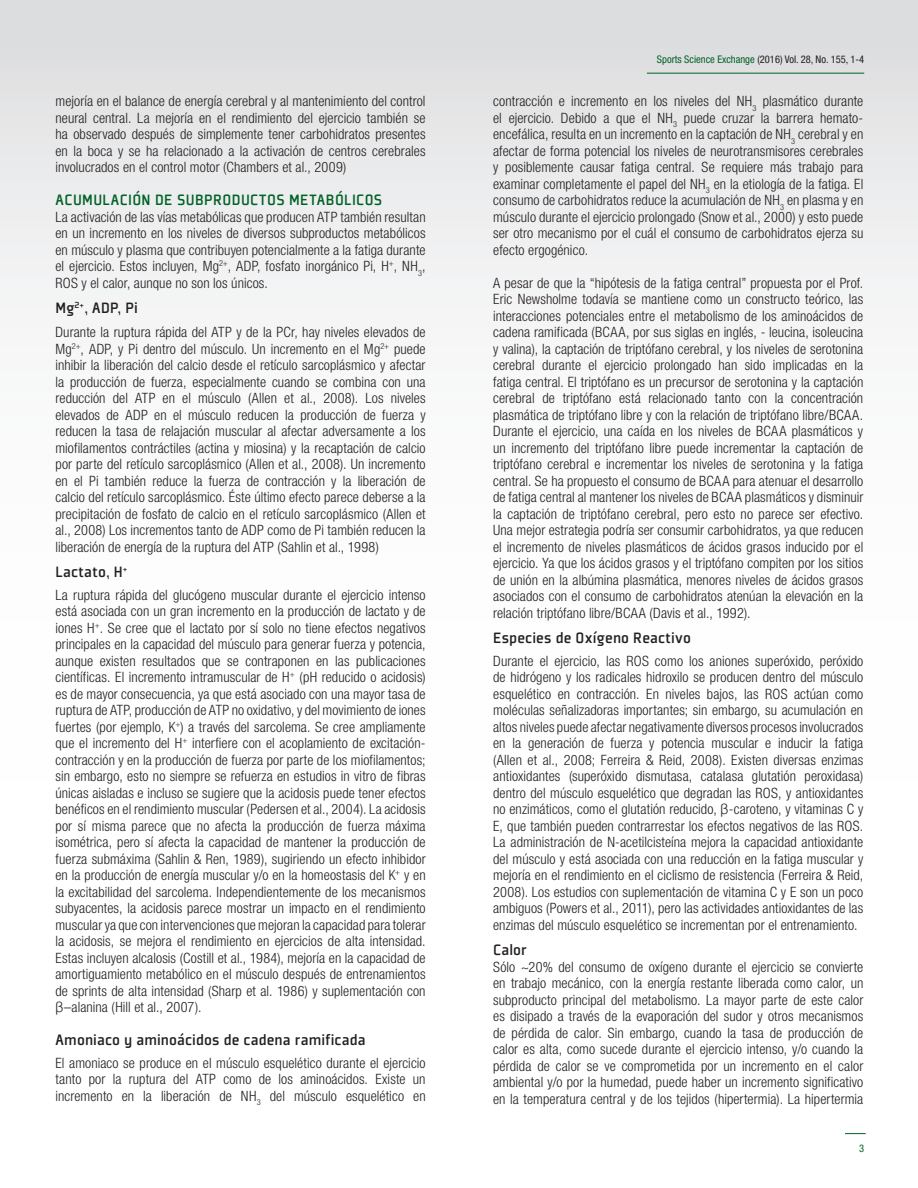
<style>
.page{position:relative;width:918px;height:1188px;background:#fff}
.page>*{position:absolute;margin:0;border:0;box-sizing:border-box;transform-origin:0 0}
.newbody_text_no_bull{font:500 16.5px "Plexes Pro";letter-spacing:.005em;color:#231f20}
.newbody_text_no_bull-2{font:500 16.5px "Plexes Pro";letter-spacing:.025em;color:#016226}
.newbody_text_no_bull-3{font:300 condensed 14.25px/16.5px "Helvetica Neue LT Std";letter-spacing:.005em;color:#231f20;text-align:justify}
.t1{font:condensed 10.5px "Helvetica Neue LT Std";color:#231f20}
.t2{font:condensed 10.5px "Helvetica Neue LT Std";color:#016226}
.s1{font-family:"Helvetica";font-stretch:normal}
.s2{color:#016226}
</style>
<div class="page">
<div style="left:0;top:0;width:918px;height:1188px;background:linear-gradient(to bottom,#e8e9ea,#fff)"></div>
<hr style="left:647px;top:73px;width:217px;height:1px;background:#016226">
<svg style="left:845px;top:1133px;width:21px;height:1px"></svg>
<svg style="left:102px;top:1162px;width:8px;height:8px"></svg>
<p class="newbody_text_no_bull-3" style="left:56px;top:93px;width:372px">mejoría en el balance de energía cerebral y al mantenimiento del control neural central. La mejoría en el rendimiento del ejercicio también se ha observado después de simplemente tener carbohidratos presentes en la boca y se ha relacionado a la activación de centros cerebrales involucrados en el control motor (Chambers et al., 2009)</p>
<p class="newbody_text_no_bull-2" style="left:56px;top:190px;width:328px">ACUMULACIÓN DE SUBPRODUCTOS METABÓLICOS</p>
<p class="newbody_text_no_bull-3" style="left:56px;top:208px;width:372px">La activación de las vías metabólicas que producen ATP también resultan en un incremento en los niveles de diversos subproductos metabólicos en músculo y plasma que contribuyen potencialmente a la fatiga durante el ejercicio. Estos incluyen, Mg<sup>2+</sup>, ADP, fosfato inorgánico Pi, H<sup>+</sup>, NH<sub>3</sub>, ROS y el calor, aunque no son los únicos.</p>
<p class="newbody_text_no_bull" style="left:56px;top:298px;width:84px">Mg<sup>2+</sup>, ADP, Pi</p>
<p class="newbody_text_no_bull-3" style="left:56px;top:324px;width:372px">Durante la ruptura rápida del ATP y de la PCr, hay niveles elevados de Mg<sup>2+</sup>, ADP, y Pi dentro del músculo. Un incremento en el Mg<sup>2+</sup> puede inhibir la liberación del calcio desde el retículo sarcoplásmico y afectar la producción de fuerza, especialmente cuando se combina con una reducción del ATP en el músculo (Allen et al., 2008). Los niveles elevados de ADP en el músculo reducen la producción de fuerza y reducen la tasa de relajación muscular al afectar adversamente a los miofilamentos contráctiles (actina y miosina) y la recaptación de calcio por parte del retículo sarcoplásmico (Allen et al., 2008). Un incremento en el Pi también reduce la fuerza de contracción y la liberación de calcio del retículo sarcoplásmico. Éste último efecto parece deberse a la precipitación de fosfato de calcio en el retículo sarcoplásmico (Allen et al., 2008) Los incrementos tanto de ADP como de Pi también reducen la liberación de energía de la ruptura del ATP (Sahlin et al., 1998)</p>
<p class="newbody_text_no_bull" style="left:56px;top:562px;width:74px">Lactato, H<sup>+</sup></p>
<p class="newbody_text_no_bull-3" style="left:56px;top:586px;width:372px">La ruptura rápida del glucógeno muscular durante el ejercicio intenso está asociada con un gran incremento en la producción de lactato y de iones H<sup>+</sup>. Se cree que el lactato por sí solo no tiene efectos negativos principales en la capacidad del músculo para generar fuerza y potencia, aunque existen resultados que se contraponen en las publicaciones científicas. El incremento intramuscular de H<sup>+</sup> (pH reducido o acidosis) es de mayor consecuencia, ya que está asociado con una mayor tasa de ruptura de ATP, producción de ATP no oxidativo, y del movimiento de iones fuertes (por ejemplo, K<sup>+</sup>) a través del sarcolema. Se cree ampliamente que el incremento del H<sup>+</sup> interfiere con el acoplamiento de excitación&shy;contracción y en la producción de fuerza por parte de los miofilamentos; sin embargo, esto no siempre se refuerza en estudios in vitro de fibras únicas aisladas e incluso se sugiere que la acidosis puede tener efectos benéficos en el rendimiento muscular (Pedersen et al., 2004). La acidosis por sí misma parece que no afecta la producción de fuerza máxima isométrica, pero sí afecta la capacidad de mantener la producción de fuerza submáxima (Sahlin &amp; Ren, 1989), sugiriendo un efecto inhibidor en la producción de energía muscular y/o en la homeostasis del K<sup>+</sup> y en la excitabilidad del sarcolema. Independientemente de los mecanismos subyacentes, la acidosis parece mostrar un impacto en el rendimiento muscular ya que con intervenciones que mejoran la capacidad para tolerar la acidosis, se mejora el rendimiento en ejercicios de alta intensidad.<br>Estas incluyen alcalosis (Costill et al., 1984), mejoría en la capacidad de amortiguamiento metabólico en el músculo después de entrenamientos de sprints de alta intensidad (Sharp et al. 1986) y suplementación con <span class="s1">β</span>–alanina (Hill et al., 2007).</p>
<p class="newbody_text_no_bull" style="left:56px;top:1030px;width:312px">Amoniaco y aminoácidos de cadena ramificada</p>
<p class="newbody_text_no_bull-3" style="left:56px;top:1054px;width:372px">El amoniaco se produce en el músculo esquelético durante el ejercicio tanto por la ruptura del ATP como de los aminoácidos. Existe un incremento en la liberación de NH<sub>3</sub> del músculo esquelético en</p>
<p class="t1" style="left:657px;top:53px;width:209px"><span class="s2">Sports Science Exchange</span> (2016) Vol. 28, No. 155, 1-4</p>
<p class="newbody_text_no_bull-3" style="left:493px;top:93px;width:372px">contracción e incremento en los niveles del NH<sub>3</sub> plasmático durante el ejercicio. Debido a que el NH<sub>3</sub> puede cruzar la barrera hemato&shy;encefálica, resulta en un incremento en la captación de NH<sub>3</sub> cerebral y en afectar de forma potencial los niveles de neurotransmisores cerebrales y posiblemente causar fatiga central. Se requiere más trabajo para examinar completamente el papel del NH<sub>3</sub> en la etiología de la fatiga. El consumo de carbohidratos reduce la acumulación de NH<sub>3</sub> en plasma y en músculo durante el ejercicio prolongado (Snow et al., 2000) y esto puede ser otro mecanismo por el cuál el consumo de carbohidratos ejerza su efecto ergogénico.</p>
<p class="newbody_text_no_bull-3" style="left:493px;top:274px;width:372px">A pesar de que la “hipótesis de la fatiga central” propuesta por el Prof.<br>Eric Newsholme todavía se mantiene como un constructo teórico, las interacciones potenciales entre el metabolismo de los aminoácidos de cadena ramificada (BCAA, por sus siglas en inglés, - leucina, isoleucina y valina), la captación de triptófano cerebral, y los niveles de serotonina cerebral durante el ejercicio prolongado han sido implicadas en la fatiga central. El triptófano es un precursor de serotonina y la captación cerebral de triptófano está relacionado tanto con la concentración plasmática de triptófano libre y con la relación de triptófano libre/BCAA.<br>Durante el ejercicio, una caída en los niveles de BCAA plasmáticos y un incremento del triptófano libre puede incrementar la captación de triptófano cerebral e incrementar los niveles de serotonina y la fatiga central. Se ha propuesto el consumo de BCAA para atenuar el desarrollo de fatiga central al mantener los niveles de BCAA plasmáticos y disminuir la captación de triptófano cerebral, pero esto no parece ser efectivo.<br>Una mejor estrategia podría ser consumir carbohidratos, ya que reducen el incremento de niveles plasmáticos de ácidos grasos inducido por el ejercicio. Ya que los ácidos grasos y el triptófano compiten por los sitios de unión en la albúmina plasmática, menores niveles de ácidos grasos asociados con el consumo de carbohidratos atenúan la elevación en la relación triptófano libre/BCAA (Davis et al., 1992).</p>
<p class="newbody_text_no_bull" style="left:493px;top:628px;width:199px">Especies de Oxígeno Reactivo</p>
<p class="newbody_text_no_bull-3" style="left:493px;top:652px;width:372px">Durante el ejercicio, las ROS como los aniones superóxido, peróxido de hidrógeno y los radicales hidroxilo se producen dentro del músculo esquelético en contracción. En niveles bajos, las ROS actúan como moléculas señalizadoras importantes; sin embargo, su acumulación en altos niveles puede afectar negativamente diversos procesos involucrados en la generación de fuerza y potencia muscular e inducir la fatiga (Allen et al., 2008; Ferreira &amp; Reid, 2008). Existen diversas enzimas antioxidantes (superóxido dismutasa, catalasa glutatión peroxidasa) dentro del músculo esquelético que degradan las ROS, y antioxidantes no enzimáticos, como el glutatión reducido, <span class="s1">β</span>-caroteno, y vitaminas C y E, que también pueden contrarrestar los efectos negativos de las ROS.<br>La administración de N-acetilcisteína mejora la capacidad antioxidante del músculo y está asociada con una reducción en la fatiga muscular y mejoría en el rendimiento en el ciclismo de resistencia (Ferreira &amp; Reid, 2008). Los estudios con suplementación de vitamina C y E son un poco ambiguos (Powers et al., 2011), pero las actividades antioxidantes de las enzimas del músculo esquelético se incrementan por el entrenamiento.</p>
<p class="newbody_text_no_bull" style="left:493px;top:940px;width:35px">Calor</p>
<p class="newbody_text_no_bull-3" style="left:493px;top:958px;width:372px">Sólo ~20% del consumo de oxígeno durante el ejercicio se convierte en trabajo mecánico, con la energía restante liberada como calor, un subproducto principal del metabolismo. La mayor parte de este calor es disipado a través de la evaporación del sudor y otros mecanismos de pérdida de calor. Sin embargo, cuando la tasa de producción de calor es alta, como sucede durante el ejercicio intenso, y/o cuando la pérdida de calor se ve comprometida por un incremento en el calor ambiental y/o por la humedad, puede haber un incremento significativo en la temperatura central y de los tejidos (hipertermia). La hipertermia</p>
<p class="t2" style="left:859px;top:1142px;width:7px">3</p>
</div>
